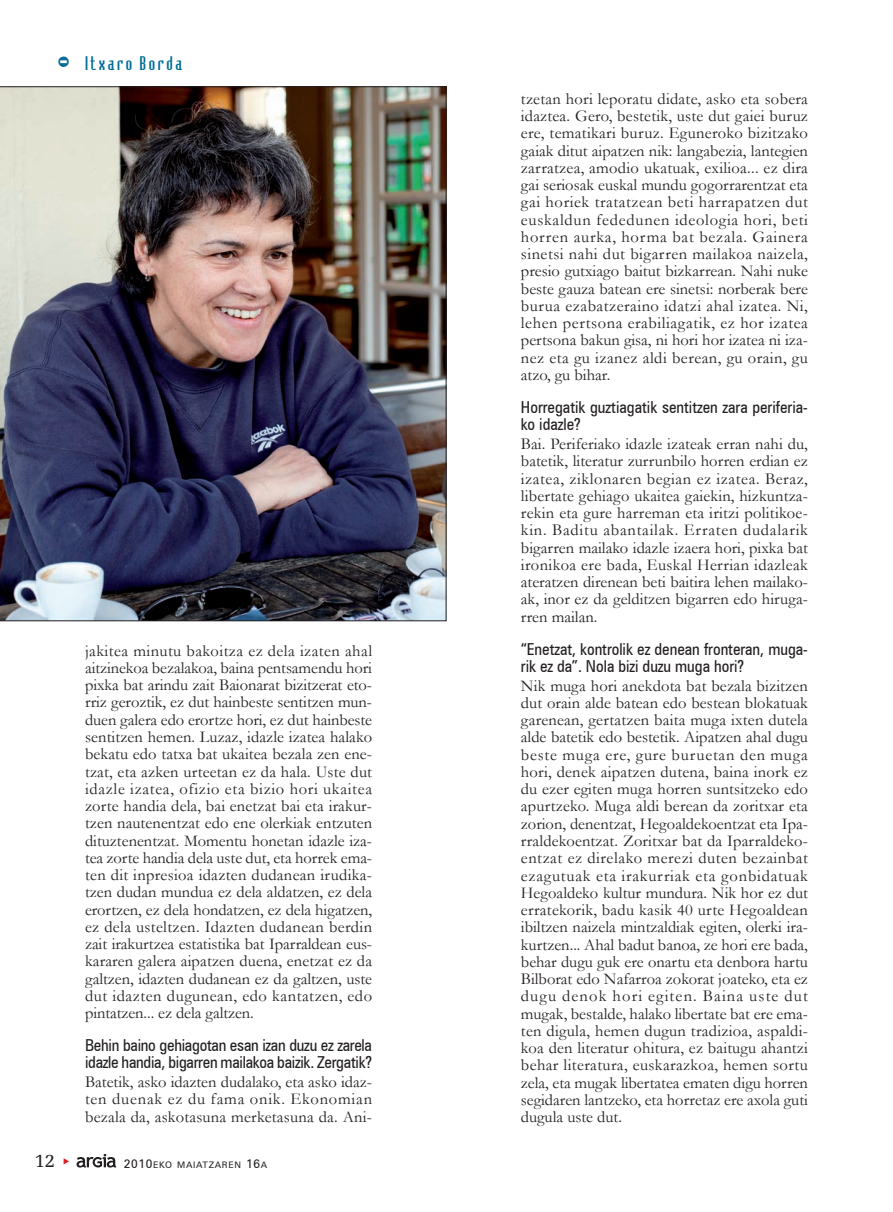
<style>
.page{position:relative;width:893px;height:1212px;background:#fff}
.page>*{position:absolute;margin:0;border:0;box-sizing:border-box;transform-origin:0 0}
.t1{font:19.5px "Memoir";color:#231f20}
.t2{font:18px "Bodiac";letter-spacing:.145em;color:#006c95}
.t3{font:16.5px/17.2px "Garamond";color:#231f20;text-align:justify}
.t4{font:16.5px/17.2px "Zurich Cn BT";color:#231f20}
.t5{font:9px "Zurich BT";letter-spacing:.075em;color:#231f20}
.s1{font-size:30px}
.s2{font-size:12px}
</style>
<div class="page">
<img style="left:0;top:86px;width:446px;height:535px">
<svg style="left:77px;top:1154px;width:39px;height:13px"></svg>
<p class="t2" style="left:57px;top:56px;width:127px"><span class="s1">-</span> Itxaro Borda</p>
<p class="t3" style="left:85px;top:642px;width:289px">jakitea minutu bakoitza ez dela izaten ahal aitzinekoa bezalakoa, baina pentsamendu hori pixka bat arindu zait Baionarat bizitzerat eto&shy;rriz geroztik, ez dut hainbeste sentitzen mun&shy;duen galera edo erortze hori, ez dut hainbeste sentitzen hemen. Luzaz, idazle izatea halako bekatu edo tatxa bat ukaitea bezala zen ene&shy;tzat, eta azken urteetan ez da hala. Uste dut idazle izatea, ofizio eta bizio hori ukaitea zorte handia dela, bai enetzat bai eta irakur&shy;tzen nautenentzat edo ene olerkiak entzuten dituztenentzat. Momentu honetan idazle iza&shy;tea zorte handia dela uste dut, eta horrek ema&shy;ten dit inpresioa idazten dudanean irudika&shy;tzen dudan mundua ez dela aldatzen, ez dela erortzen, ez dela hondatzen, ez dela higatzen, ez dela usteltzen. Idazten dudanean berdin zait irakurtzea estatistika bat Iparraldean eus&shy;kararen galera aipatzen duena, enetzat ez da galtzen, idazten dudanean ez da galtzen, uste dut idazten dugunean, edo kantatzen, edo pintatzen... ez dela galtzen.</p>
<p class="t4" style="left:85px;top:1036px;width:288px">Behin baino gehiagotan esan izan duzu ez zarela idazle handia, bigarren mailakoa baizik. Zergatik?</p>
<p class="t3" style="left:85px;top:1073px;width:289px">Batetik, asko idazten dudalako, eta asko idaz&shy;ten duenak ez du fama onik. Ekonomian bezala da, askotasuna merketasuna da. Ani-</p>
<p class="t1" style="left:35px;top:1149px;width:22px">12</p>
<p class="t5" style="left:124px;top:1159px;width:145px"><span class="s2">2010</span>EKO MAIATZAREN <span class="s2">16</span>A</p>
<p class="t3" style="left:521px;top:90px;width:289px">tzetan hori leporatu didate, asko eta sobera idaztea. Gero, bestetik, uste dut gaiei buruz ere, tematikari buruz. Eguneroko bizitzako gaiak ditut aipatzen nik: langabezia, lantegien zarratzea, amodio ukatuak, exilioa... ez dira gai seriosak euskal mundu gogorrarentzat eta gai horiek tratatzean beti harrapatzen dut euskaldun fededunen ideologia hori, beti horren aurka, horma bat bezala. Gainera sinetsi nahi dut bigarren mailakoa naizela, presio gutxiago baitut bizkarrean. Nahi nuke beste gauza batean ere sinetsi: norberak bere burua ezabatzeraino idatzi ahal izatea. Ni, lehen pertsona erabiliagatik, ez hor izatea pertsona bakun gisa, ni hori hor izatea ni iza&shy;nez eta gu izanez aldi berean, gu orain, gu atzo, gu bihar.</p>
<p class="t4" style="left:521px;top:398px;width:288px">Horregatik guztiagatik sentitzen zara periferia&shy;ko idazle?</p>
<p class="t3" style="left:521px;top:435px;width:289px">Bai. Periferiako idazle izateak erran nahi du, batetik, literatur zurrunbilo horren erdian ez izatea, ziklonaren begian ez izatea. Beraz, libertate gehiago ukaitea gaiekin, hizkuntza&shy;rekin eta gure harreman eta iritzi politikoe&shy;kin. Baditu abantailak. Erraten dudalarik bigarren mailako idazle izaera hori, pixka bat ironikoa ere bada, Euskal Herrian idazleak ateratzen direnean beti baitira lehen mailako&shy;ak, inor ez da gelditzen bigarren edo hiruga&shy;rren mailan.</p>
<p class="t4" style="left:521px;top:640px;width:288px">“Enetzat, kontrolik ez denean fronteran, muga&shy;rik ez da”. Nola bizi duzu muga hori?</p>
<p class="t3" style="left:521px;top:677px;width:289px">Nik muga hori anekdota bat bezala bizitzen dut orain alde batean edo bestean blokatuak garenean, gertatzen baita muga ixten dutela alde batetik edo bestetik. Aipatzen ahal dugu beste muga ere, gure buruetan den muga hori, denek aipatzen dutena, baina inork ez du ezer egiten muga horren suntsitzeko edo apurtzeko. Muga aldi berean da zoritxar eta zorion, denentzat, Hegoaldekoentzat eta Ipa&shy;rraldekoentzat. Zoritxar bat da Iparraldeko&shy;entzat ez direlako merezi duten bezainbat ezagutuak eta irakurriak eta gonbidatuak Hegoaldeko kultur mundura. Nik hor ez dut erratekorik, badu kasik 40 urte Hegoaldean ibiltzen naizela mintzaldiak egiten, olerki ira&shy;kurtzen... Ahal badut banoa, ze hori ere bada, behar dugu guk ere onartu eta denbora hartu Bilborat edo Nafarroa zokorat joateko, eta ez dugu denok hori egiten. Baina uste dut mugak, bestalde, halako libertate bat ere ema&shy;ten digula, hemen dugun tradizioa, aspaldi&shy;koa den literatur ohitura, ez baitugu ahantzi behar literatura, euskarazkoa, hemen sortu zela, eta mugak libertatea ematen digu horren segidaren lantzeko, eta horretaz ere axola guti dugula uste dut.</p>
</div>
